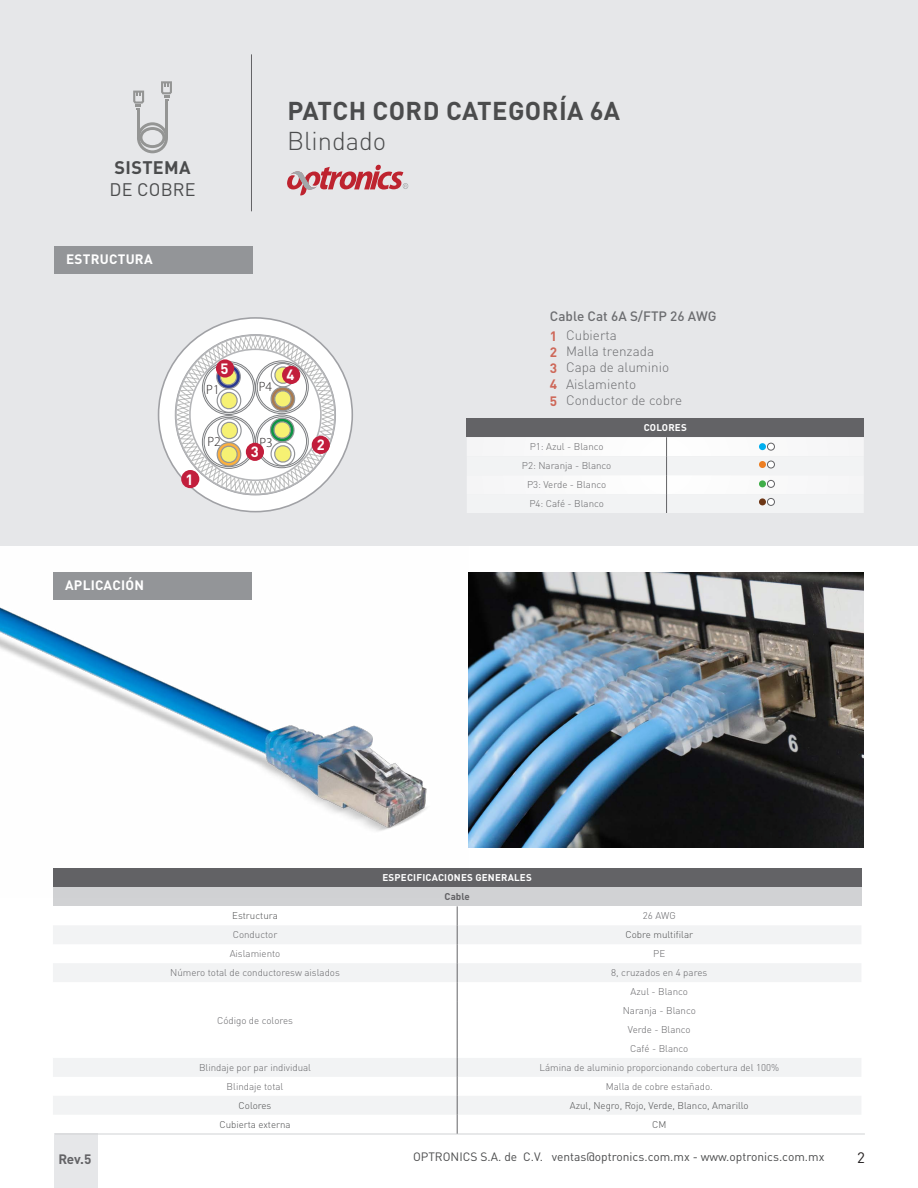
<style>
.page{position:relative;width:918px;height:1188px;background:#fff}
.page>*{position:absolute;margin:0;border:0;box-sizing:border-box;transform-origin:0 0}
.t1{font:700 25.5px "DIN Pro";letter-spacing:.015em;color:#4b4c4d}
.t2{font:300 25.5px "DIN Pro";color:#4b4c4d}
.t3{font:700 18px "DIN Pro";letter-spacing:.02em;color:#4b4c4d}
.t4{font:18px "DIN Pro";letter-spacing:.01em;color:#4b4c4d}
.t5{font:15px "DIN Pro";color:#231f20}
.t6{font:700 14.7px "DIN Pro";color:#fff}
.t7{font:300 13.5px/16.2px "DIN Pro";color:#6c6d70}
.t8{font:700 13.5px "DIN Pro";letter-spacing:.02em;color:#fff}
.t9{font:500 13.5px "DIN Pro";color:#6c6d70}
.t10{font:300 13.5px "Myriad Pro";color:#231f20}
.t11{font:700 13.5px "DIN Pro";color:#636366}
.t12{font:700 13.5px/16.2px "DIN Pro";color:#ce6859;text-align:justify}
.t13{font:12px "DIN Pro";color:#4b4c4d}
.t14{font:300 9.75px/18.9px "DIN Pro";color:#636366;text-align:center}
.t15{font:300 9.75px "DIN Pro";color:#4b4c4d}
.t16{font:700 9.75px "DIN Pro";letter-spacing:.02em;color:#fff}
.t17{font:700 9.75px "DIN Pro";color:#636366}
</style>
<div class="page">
<div style="left:0;top:0;width:918px;height:545px;background:#e6e7e9"></div>
<div style="left:54px;top:1134px;width:44px;height:54px;background:#e6e7e9"></div>
<hr style="left:251px;top:54px;width:1px;height:157px;background:#636366">
<hr style="left:55px;top:1134px;width:810px;height:1px;background:#d1d2d4">
<svg style="left:287px;top:165px;width:121px;height:30px"></svg>
<svg style="left:137px;top:122px;width:31px;height:31px"></svg>
<hr style="left:137px;top:110px;width:3px;height:28px;background:#949594">
<hr style="left:165px;top:101px;width:3px;height:37px;background:#949594">
<svg style="left:133px;top:91px;width:11px;height:19px"></svg>
<svg style="left:161px;top:81px;width:11px;height:20px"></svg>
<svg style="left:157px;top:317px;width:196px;height:196px"></svg>
<div style="left:53px;top:868px;width:808px;height:19px;background:#636366"></div>
<div style="left:53px;top:887px;width:808px;height:19px;background:#d1d2d4"></div>
<svg style="left:53px;top:925px;width:808px;height:190px"></svg>
<svg style="left:457px;top:906px;width:1px;height:228px"></svg>
<div style="left:54px;top:246px;width:199px;height:28px;background:#939598"></div>
<img style="left:0;top:572px;width:469px;height:276px">
<img style="left:469px;top:572px;width:395px;height:276px">
<div style="left:53px;top:572px;width:199px;height:28px;background:#939598"></div>
<div style="left:312px;top:436px;width:18px;height:18px;background:#c21e3c;border-radius:50%"></div>
<div style="left:246px;top:443px;width:18px;height:18px;background:#c21e3c;border-radius:50%"></div>
<div style="left:181px;top:470px;width:18px;height:18px;background:#c21e3c;border-radius:50%"></div>
<div style="left:467px;top:418px;width:397px;height:19px;background:#636366"></div>
<svg style="left:467px;top:437px;width:397px;height:76px"></svg>
<div style="left:767px;top:443px;width:7px;height:7px;background:#fff;border-radius:50%"></div>
<div style="left:767px;top:443px;width:8px;height:7px;border:1px solid #636366;border-radius:50%"></div>
<div style="left:767px;top:461px;width:7px;height:7px;background:#fff;border-radius:50%"></div>
<div style="left:767px;top:461px;width:8px;height:7px;border:1px solid #636366;border-radius:50%"></div>
<div style="left:767px;top:480px;width:7px;height:7px;background:#fff;border-radius:50%"></div>
<div style="left:767px;top:480px;width:8px;height:8px;border:1px solid #636366;border-radius:50%"></div>
<div style="left:767px;top:498px;width:7px;height:7px;background:#fff;border-radius:50%"></div>
<div style="left:767px;top:498px;width:8px;height:8px;border:1px solid #636366;border-radius:50%"></div>
<div style="left:759px;top:443px;width:7px;height:7px;background:#00aeef;border-radius:50%"></div>
<div style="left:759px;top:461px;width:7px;height:7px;background:#ed7f23;border-radius:50%"></div>
<div style="left:759px;top:480px;width:7px;height:7px;background:#40ae49;border-radius:50%"></div>
<div style="left:759px;top:498px;width:7px;height:7px;background:#6d3716;border-radius:50%"></div>
<div style="left:282px;top:366px;width:18px;height:18px;background:#c21e3c;border-radius:50%"></div>
<div style="left:216px;top:359px;width:18px;height:19px;background:#c21e3c;border-radius:50%"></div>
<h2 class="t3" style="left:114px;top:153px;width:78px">SISTEMA</h2>
<h2 class="t4" style="left:109px;top:177px;width:88px">DE COBRE</h2>
<h1 class="t1" style="left:287px;top:89px;width:334px">PATCH CORD CATEGORÍA 6A</h1>
<h1 class="t2" style="left:287px;top:121px;width:101px">Blindado</h1>
<h3 class="t8" style="left:66px;top:248px;width:88px">ESTRUCTURA</h3>
<h3 class="t6" style="left:220px;top:356px;width:10px">5</h3>
<h3 class="t10" style="left:206px;top:382px;width:15px">P1</h3>
<h3 class="t10" style="left:259px;top:379px;width:15px">P4</h3>
<h3 class="t6" style="left:286px;top:363px;width:10px">4</h3>
<h3 class="t6" style="left:186px;top:467px;width:10px">1</h3>
<h3 class="t10" style="left:207px;top:434px;width:15px">P2</h3>
<h3 class="t10" style="left:259px;top:435px;width:15px">P3</h3>
<h3 class="t6" style="left:251px;top:439px;width:10px">3</h3>
<h3 class="t6" style="left:317px;top:433px;width:10px">2</h3>
<h3 class="t9" style="left:550px;top:305px;width:168px">Cable Cat 6A S/FTP 26 AWG</h3>
<h3 class="t12" style="left:550px;top:326px;width:9px">1<br>2<br>3<br>4<br>5</h3>
<h3 class="t7" style="left:566px;top:326px;width:118px">Cubierta<br>Malla trenzada<br>Capa de aluminio<br>Aislamiento<br>Conductor de cobre</h3>
<p class="t14" style="left:522px;top:436px;width:91px">P1: Azul - Blanco<br>P2: Naranja - Blanco<br>P3: Verde - Blanco<br>P4: Café - Blanco</p>
<p class="t16" style="left:644px;top:420px;width:44px">COLORES</p>
<h3 class="t8" style="left:65px;top:574px;width:80px">APLICACIÓN</h3>
<p class="t16" style="left:383px;top:870px;width:151px">ESPECIFICACIONES GENERALES</p>
<p class="t17" style="left:445px;top:889px;width:27px">Cable</p>
<p class="t15" style="left:232px;top:908px;width:47px">Estructura</p>
<p class="t14" style="left:643px;top:906px;width:34px">26 AWG</p>
<p class="t14" style="left:233px;top:924px;width:46px">Conductor</p>
<p class="t15" style="left:626px;top:927px;width:69px">Cobre multifilar</p>
<p class="t14" style="left:230px;top:943px;width:52px">Aislamiento</p>
<p class="t14" style="left:653px;top:943px;width:13px">PE</p>
<p class="t14" style="left:170px;top:962px;width:171px">Número total de conductoresw aislados</p>
<p class="t14" style="left:611px;top:962px;width:97px">8, cruzados en 4 pares</p>
<p class="t14" style="left:217px;top:1010px;width:78px">Código de colores</p>
<p class="t14" style="left:623px;top:981px;width:75px">Azul - Blanco<br>Naranja - Blanco<br>Verde - Blanco<br>Café - Blanco</p>
<p class="t14" style="left:199px;top:1057px;width:113px">Blindaje por par individual</p>
<p class="t14" style="left:539px;top:1057px;width:241px">Lámina de aluminio proporcionando cobertura del 100%</p>
<p class="t14" style="left:227px;top:1076px;width:58px">Blindaje total</p>
<p class="t14" style="left:606px;top:1076px;width:109px">Malla de cobre estañado.</p>
<p class="t15" style="left:239px;top:1098px;width:34px">Colores</p>
<p class="t15" style="left:570px;top:1098px;width:180px">Azul, Negro, Rojo, Verde, Blanco, Amarillo</p>
<p class="t15" style="left:219px;top:1117px;width:73px">Cubierta externa</p>
<p class="t15" style="left:652px;top:1117px;width:16px">CM</p>
<h3 class="t11" style="left:58px;top:1148px;width:34px">Rev.5</h3>
<p class="t13" style="left:413px;top:1149px;width:413px">OPTRONICS S.A. de C.V. ventas@optronics.com.mx - www.optronics.com.mx</p>
<h3 class="t5" style="left:857px;top:1148px;width:9px">2</h3>
</div>
